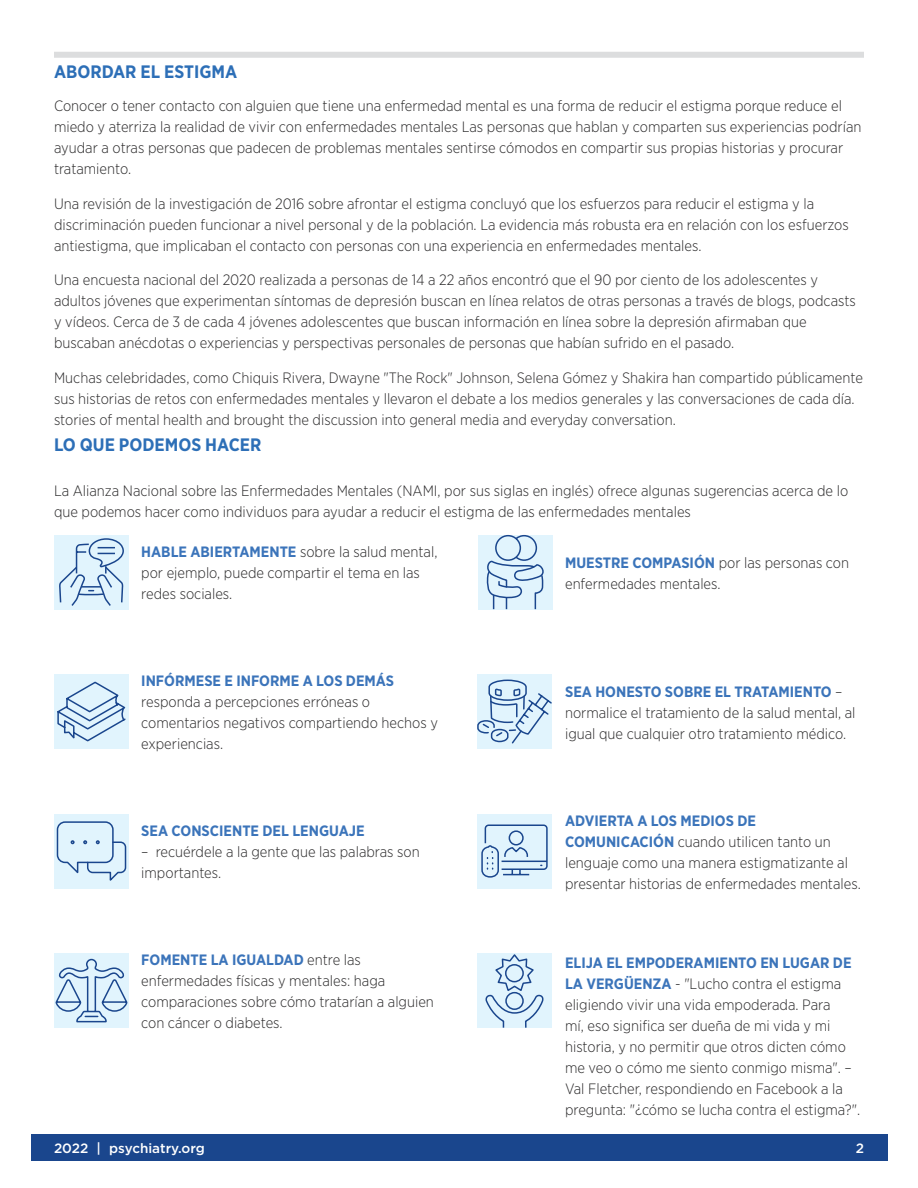
<style>
.page{position:relative;width:918px;height:1188px;background:#fff}
.page>*{position:absolute;margin:0;border:0;box-sizing:border-box;transform-origin:0 0}
.t1{font:700 18px "Gotham Narrow";color:#2d6fb7}
.t2{font:300 15px/21px "Gotham Narrow";color:#292829}
.t3{font:700 15px "Gotham Narrow";color:#3b74ba}
.t4{font:500 13.5px "Gotham";color:#fff}
.s1{font-weight:700;color:#3b74ba}
</style>
<div class="page">
<div style="left:31px;top:1134px;width:856px;height:27px;background:#1a468d"></div>
<div style="left:54px;top:52px;width:810px;height:6px;background:#dcddde"></div>
<div style="left:54px;top:535px;width:75px;height:75px;background:#e1f4fd"></div>
<svg style="left:59px;top:538px;width:65px;height:68px"></svg>
<div style="left:478px;top:535px;width:75px;height:75px;background:#e1f4fd"></div>
<svg style="left:486px;top:534px;width:58px;height:76px"></svg>
<div style="left:54px;top:674px;width:75px;height:75px;background:#e1f4fd"></div>
<svg style="left:57px;top:681px;width:69px;height:61px"></svg>
<div style="left:477px;top:674px;width:75px;height:75px;background:#e1f4fd"></div>
<svg style="left:477px;top:679px;width:75px;height:65px"></svg>
<div style="left:54px;top:814px;width:75px;height:75px;background:#e1f4fd"></div>
<svg style="left:56px;top:821px;width:71px;height:60px"></svg>
<div style="left:477px;top:814px;width:75px;height:75px;background:#e1f4fd"></div>
<svg style="left:481px;top:824px;width:67px;height:54px"></svg>
<div style="left:54px;top:953px;width:75px;height:75px;background:#e1f4fd"></div>
<svg style="left:55px;top:958px;width:73px;height:65px"></svg>
<div style="left:477px;top:953px;width:75px;height:75px;background:#e1f4fd"></div>
<svg style="left:486px;top:954px;width:58px;height:74px"></svg>
<p class="t1" style="left:54px;top:60px;width:185px">ABORDAR EL ESTIGMA</p>
<p class="t2" style="left:54px;top:95px;width:809px">Conocer o tener contacto con alguien que tiene una enfermedad mental es una forma de reducir el estigma porque reduce el miedo y aterriza la realidad de vivir con enfermedades mentales Las personas que hablan y comparten sus experiencias podrían ayudar a otras personas que padecen de problemas mentales sentirse cómodos en compartir sus propias historias y procurar tratamiento.</p>
<p class="t2" style="left:54px;top:192px;width:796px">Una revisión de la investigación de 2016 sobre afrontar el estigma concluyó que los esfuerzos para reducir el estigma y la discriminación pueden funcionar a nivel personal y de la población. La evidencia más robusta era en relación con los esfuerzos antiestigma, que implicaban el contacto con personas con una experiencia en enfermedades mentales.</p>
<p class="t2" style="left:54px;top:269px;width:803px">Una encuesta nacional del 2020 realizada a personas de 14 a 22 años encontró que el 90 por ciento de los adolescentes y adultos jóvenes que experimentan síntomas de depresión buscan en línea relatos de otras personas a través de blogs, podcasts y vídeos. Cerca de 3 de cada 4 jóvenes adolescentes que buscan información en línea sobre la depresión afrmaban que buscaban anécdotas o experiencias y perspectivas personales de personas que habían sufrido en el pasado.</p>
<p class="t2" style="left:54px;top:366px;width:810px">Muchas celebridades, como Chiquis Rivera, Dwayne "The Rock" Johnson, Selena Gómez y Shakira han compartido públicamente sus historias de retos con enfermedades mentales y llevaron el debate a los medios generales y las conversaciones de cada día. stories of mental health and brought the discussion into general media and everyday conversation.</p>
<p class="t1" style="left:54px;top:433px;width:209px">LO QUE PODEMOS HACER</p>
<p class="t2" style="left:54px;top:480px;width:796px">La Alianza Nacional sobre las Enfermedades Mentales (NAMI, por sus siglas en inglés) ofrece algunas sugerencias acerca de lo que podemos hacer como individuos para ayudar a reducir el estigma de las enfermedades mentales</p>
<p class="t2" style="left:141px;top:541px;width:298px"><span class="s1">HABLE ABIERTAMENTE</span> sobre la salud mental, por ejemplo, puede compartir el tema en las redes sociales.</p>
<p class="t2" style="left:565px;top:551px;width:285px"><span class="s1">MUESTRE COMPASIÓN</span> por las personas con enfermedades mentales.</p>
<p class="t3" style="left:141px;top:671px;width:254px">INFÓRMESE E INFORME A LOS DEMÁS</p>
<p class="t2" style="left:141px;top:691px;width:298px">responda a percepciones erróneas o comentarios negativos compartiendo hechos y experiencias.</p>
<p class="t2" style="left:565px;top:680px;width:292px"><span class="s1">SEA HONESTO SOBRE EL TRATAMIENTO</span> – normalice el tratamiento de la salud mental, al igual que cualquier otro tratamiento médico.</p>
<p class="t3" style="left:141px;top:821px;width:225px">SEA CONSCIENTE DEL LENGUAJE</p>
<p class="t2" style="left:141px;top:841px;width:280px">– recuérdele a la gente que las palabras son importantes.</p>
<p class="t2" style="left:565px;top:809px;width:297px"><span class="s1">ADVIERTA A LOS MEDIOS DE COMUNICACIÓN</span> cuando utilicen tanto un lenguaje como una manera estigmatizante al presentar historias de enfermedades mentales.</p>
<p class="t2" style="left:141px;top:949px;width:294px"><span class="s1">FOMENTE LA IGUALDAD</span> entre las enfermedades físicas y mentales: haga comparaciones sobre cómo tratarían a alguien con cáncer o diabetes.</p>
<p class="t2" style="left:565px;top:952px;width:297px"><span class="s1">ELIJA EL EMPODERAMIENTO EN LUGAR DE LA VERGÜENZA</span> - "Lucho contra el estigma eligiendo vivir una vida empoderada. Para<br>mí, eso signifca ser dueña de mi vida y mi historia, y no permitir que otros dicten cómo me veo o cómo me siento conmigo misma". – Val Fletcher, respondiendo en Facebook a la pregunta: "¿cómo se lucha contra el estigma?".</p>
<p class="t4" style="left:856px;top:1139px;width:10px">2</p>
<p class="t4" style="left:54px;top:1139px;width:152px">2022 | psychiatry.org</p>
</div>
